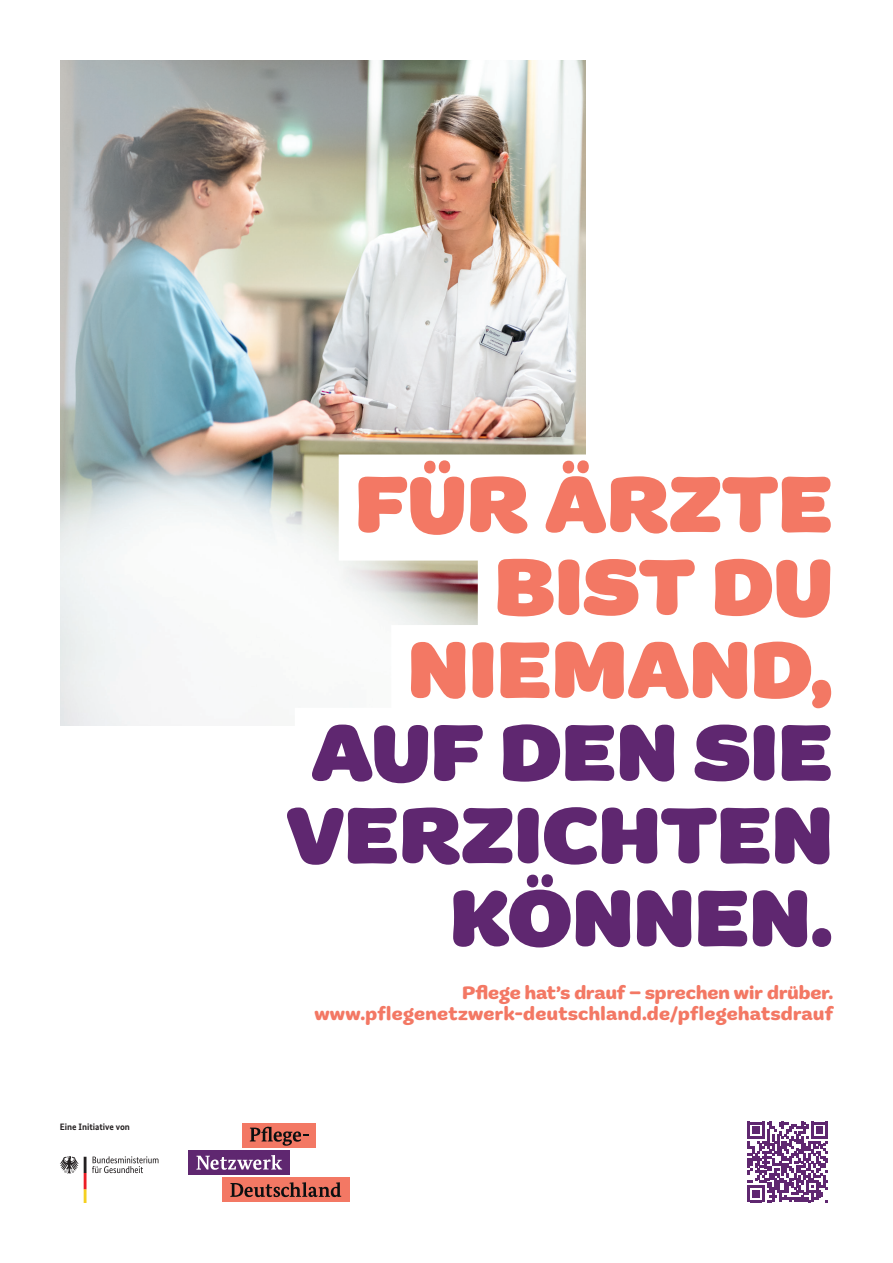
<style>
.page{position:relative;width:893px;height:1263px;background:#fff}
.page>*{position:absolute;margin:0;border:0;box-sizing:border-box;transform-origin:0 0}
.t1{font:900 84.15px/82.8px "Marigny";color:#5f2770;text-align:right}
.t2{font:900 84.15px/82.8px "Marigny";color:#f37864;text-align:right}
.t3{font:700 19.05px/21.1px "Marigny";letter-spacing:.015em;color:#f37864;text-align:right}
.t4{font:700 9.3px "Bundes Sans";color:#231f20}
</style>
<div class="page">
<img style="left:60px;top:60px;width:525px;height:666px">
<div style="left:339px;top:454px;width:494px;height:107px;background:#fff"></div>
<div style="left:478px;top:542px;width:355px;height:96px;background:#fff"></div>
<div style="left:391px;top:625px;width:458px;height:96px;background:#fff"></div>
<div style="left:295px;top:708px;width:538px;height:96px;background:#fff"></div>
<div style="left:222px;top:1177px;width:127px;height:25px;background:#f37864"></div>
<svg style="left:230px;top:1182px;width:111px;height:15px"></svg>
<div style="left:242px;top:1123px;width:73px;height:25px;background:#f37864"></div>
<svg style="left:250px;top:1127px;width:58px;height:19px"></svg>
<div style="left:188px;top:1150px;width:102px;height:25px;background:#5f2770"></div>
<svg style="left:196px;top:1155px;width:86px;height:15px"></svg>
<svg style="left:60px;top:1156px;width:98px;height:47px"></svg>
<svg style="left:747px;top:1122px;width:81px;height:80px"></svg>
<p class="t4" style="left:60px;top:1121px;width:72px">Eine Initiative von</p>
<h1 class="t2" style="left:355px;top:466px;width:479px">FÜR ÄRZTE<br>BIST DU<br>NIEMAND,</h1>
<h1 class="t1" style="left:286px;top:714px;width:548px">AUF DEN SIE<br>VERZICHTEN<br>KÖNNEN.</h1>
<p class="t3" style="left:314px;top:982px;width:520px">Pflege hat’s drauf – sprechen wir drüber. www.pflegenetzwerk-deutschland.de/pflegehatsdrauf</p>
</div>
